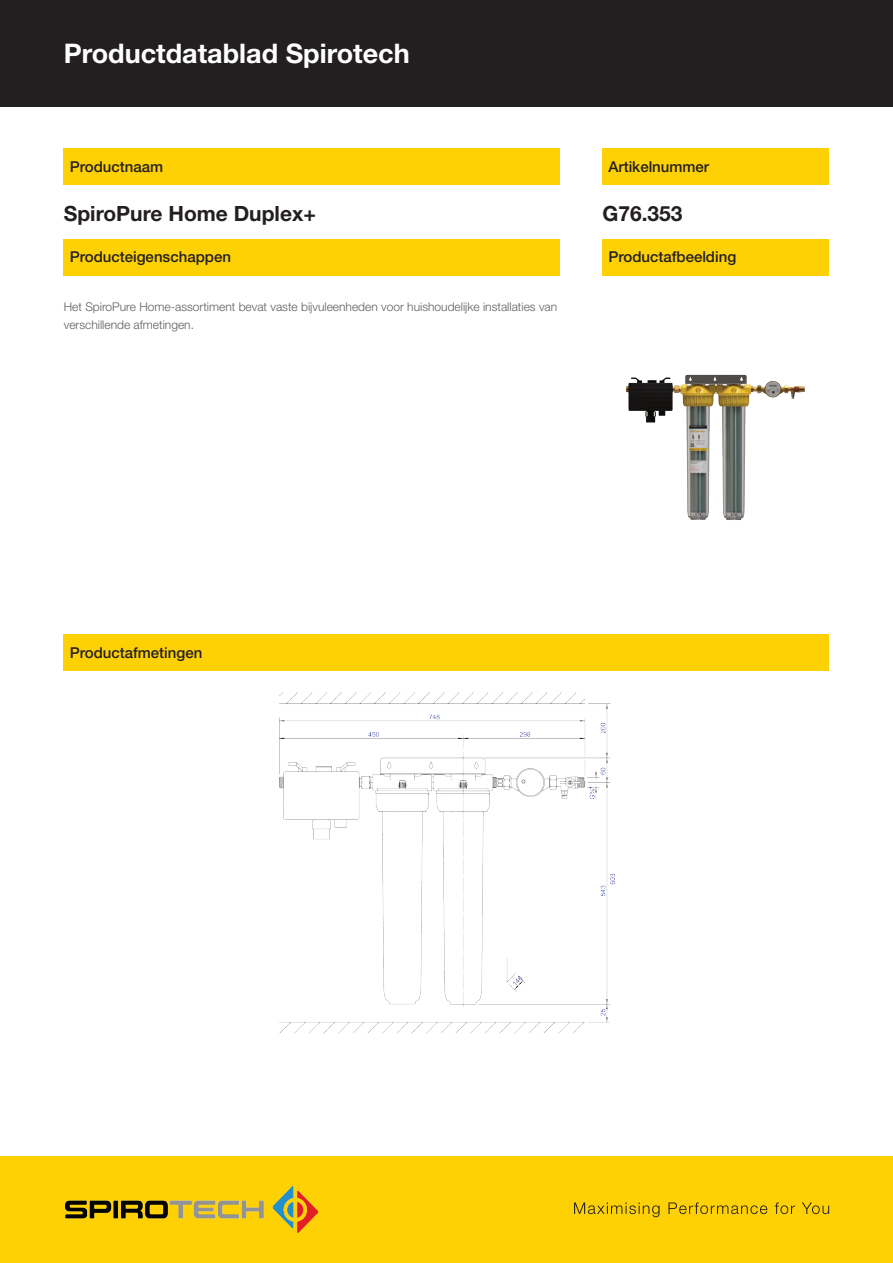
<style>
.page{position:relative;width:893px;height:1263px;background:#fff}
.page>*{position:absolute;margin:0;border:0;box-sizing:border-box;transform-origin:0 0}
.t1{font:700 27px "Helvetica Neue LT Pro";color:#fff}
.t2{font:700 21px "Helvetica Neue LT Pro";color:#231f20}
.t3{font:500 15px "Helvetica Neue LT Pro";color:#231f20}
.t4{font:300 12px/18px "Helvetica Neue LT Pro";color:#5f5f62}
</style>
<div class="page">
<div style="left:0;top:1157px;width:893px;height:106px;background:#fed105"></div>
<svg style="left:574px;top:1202px;width:255px;height:15px"></svg>
<img style="left:65px;top:1187px;width:252px;height:46px">
<div style="left:0;top:0;width:893px;height:106px;background:#231f20"></div>
<img style="left:279px;top:692px;width:336px;height:342px">
<div style="left:64px;top:635px;width:765px;height:36px;background:#fed105"></div>
<img style="left:626px;top:374px;width:179px;height:146px">
<div style="left:602px;top:239px;width:227px;height:36px;background:#fed105"></div>
<div style="left:64px;top:239px;width:496px;height:36px;background:#fed105"></div>
<div style="left:602px;top:149px;width:227px;height:36px;background:#fed105"></div>
<div style="left:64px;top:149px;width:496px;height:36px;background:#fed105"></div>
<h1 class="t1" style="left:64px;top:36px;width:348px">Productdatablad Spirotech</h1>
<p class="t3" style="left:70px;top:158px;width:95px">Productnaam</p>
<h2 class="t2" style="left:64px;top:200px;width:254px">SpiroPure Home Duplex+</h2>
<p class="t3" style="left:70px;top:248px;width:163px">Producteigenschappen</p>
<p class="t4" style="left:64px;top:297px;width:495px">Het SpiroPure Home-assortiment bevat vaste bijvuleenheden voor huishoudelijke installaties van verschillende afmetingen.</p>
<p class="t3" style="left:608px;top:158px;width:102px">Artikelnummer</p>
<h2 class="t2" style="left:602px;top:200px;width:82px">G76.353</h2>
<p class="t3" style="left:608px;top:248px;width:129px">Productafbeelding</p>
<p class="t3" style="left:70px;top:644px;width:134px">Productafmetingen</p>
</div>
